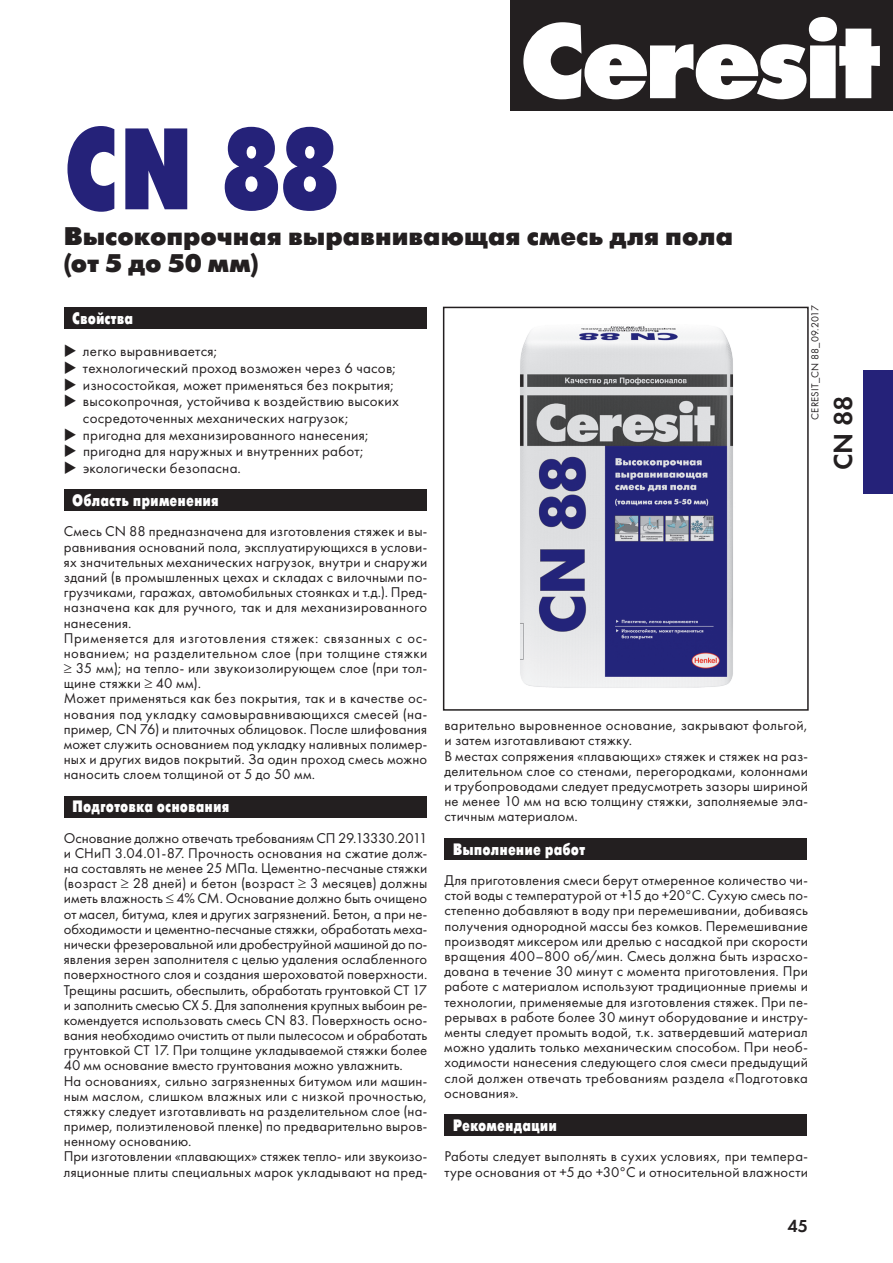
<style>
.page{position:relative;width:893px;height:1263px;background:#fff}
.page>*{position:absolute;margin:0;border:0;box-sizing:border-box;transform-origin:0 0}
.t1{font:115.5px "Futura Futuris Cond Extra Bold C";color:#252279}
.t2{font:27px "Futura Demi C";color:#231f20}
.t3{font:25.5px/27px "Futura Futuris Black C";color:#231f20}
.t4{font:18px "Futura Demi C";color:#231f20}
.t5{font:16.5px "Futura Futuris Cond Extra Bold C";color:#fff}
.t6{font:15px/16.6px "Futura Book C";letter-spacing:.015em;color:#231f20}
.t7{font:14.7px/15.1px "Futura Book C";letter-spacing:.015em;color:#231f20}
.t8{font:10.5px "Futura Book C";letter-spacing:.02em;color:#231f20}
</style>
<div class="page">
<div style="left:510px;top:0;width:383px;height:111px;background:#231f20"></div>
<svg style="left:523px;top:17px;width:357px;height:82px"></svg>
<div style="left:64px;top:307px;width:363px;height:22px;background:#231f20"></div>
<div style="left:64px;top:489px;width:363px;height:22px;background:#231f20"></div>
<div style="left:64px;top:795px;width:363px;height:22px;background:#231f20"></div>
<div style="left:444px;top:838px;width:363px;height:22px;background:#231f20"></div>
<div style="left:444px;top:1114px;width:363px;height:22px;background:#231f20"></div>
<div style="left:864px;top:370px;width:29px;height:123px;background:#252279"></div>
<img style="left:520px;top:326px;width:214px;height:362px">
<div style="left:443px;top:307px;width:366px;height:404px;border:2px solid #231f20"></div>
<h1 class="t1" style="left:64px;top:107px;width:277px">CN 88</h1>
<h3 class="t3" style="left:64px;top:223px;width:671px">Высокопрочная выравнивающая смесь для пола (от 5 до 50 мм)</h3>
<p class="t5" style="left:72px;top:310px;width:62px">Свойства</p>
<p class="t6" style="left:83px;top:343px;width:318px">легко выравнивается;<br>технологический проход возможен через 6 часов; износостойкая, может применяться без покрытия; высокопрочная, устойчива к воздействию высоких сосредоточенных механических нагрузок; пригодна для механизированного нанесения; пригодна для наружных и внутренних работ; экологически безопасна.</p>
<p class="t5" style="left:72px;top:491px;width:148px">Область применения</p>
<p class="t7" style="left:64px;top:524px;width:365px">Смесь CN 88 предназначена для изготовления стяжек и вы&shy;равнивания оснований пола, эксплуатирующихся в услови&shy;ях значительных механических нагрузок, внутри и снаружи зданий (в промышленных цехах и складах с вилочными по&shy;грузчиками, гаражах, автомобильных стоянках и т.д.). Пред&shy;назначена как для ручного, так и для механизированного нанесения.<br>Применяется для изготовления стяжек: связанных с ос&shy;нованием; на разделительном слое (при толщине стяжки ≥ 35 мм); на тепло- или звукоизолирующем слое (при тол&shy;щине стяжки ≥ 40 мм).<br>Может применяться как без покрытия, так и в качестве ос&shy;нования под укладку самовыравнивающихся смесей (на&shy;пример, CN 76) и плиточных облицовок. После шлифования может служить основанием под укладку наливных полимер&shy;ных и других видов покрытий. За один проход смесь можно наносить слоем толщиной от 5 до 50 мм.</p>
<p class="t5" style="left:72px;top:798px;width:159px">Подготовка основания</p>
<p class="t7" style="left:64px;top:830px;width:365px">Основание должно отвечать требованиям СП 29.13330.2011 и СНиП 3.04.01-87. Прочность основания на сжатие долж&shy;на составлять не менее 25 МПа. Цементно-песчаные стяжки (возраст ≥ 28 дней) и бетон (возраст ≥ 3 месяцев) должны иметь влажность ≤ 4% CM. Основание должно быть очищено от масел, битума, клея и других загрязнений. Бетон, а при не&shy;обходимости и цементно-песчаные стяжки, обработать меха&shy;нически фрезеровальной или дробеструйной машиной до по&shy;явления зерен заполнителя с целью удаления ослабленного поверхностного слоя и создания шероховатой поверхности.<br>Трещины расшить, обеспылить, обработать грунтовкой CT 17 и заполнить смесью СХ 5. Для заполнения крупных выбоин ре&shy;комендуется использовать смесь CN 83. Поверхность осно&shy;вания необходимо очистить от пыли пылесосом и обработать грунтовкой CT 17. При толщине укладываемой стяжки более 40 мм основание вместо грунтования можно увлажнить.<br>На основаниях, сильно загрязненных битумом или машин&shy;ным маслом, слишком влажных или с низкой прочностью, стяжку следует изготавливать на разделительном слое (на&shy;пример, полиэтиленовой пленке) по предварительно выров&shy;ненному основанию.<br>При изготовлении «плавающих» стяжек тепло- или звукоизо&shy;ляционные плиты специальных марок укладывают на пред-</p>
<p class="t8" style="left:809px;top:420px;width:116px;rotate:-90deg">CERESIT_CN 88_09.2017</p>
<p class="t7" style="left:444px;top:718px;width:365px">варительно выровненное основание, закрывают фольгой, и затем изготавливают стяжку.<br>В местах сопряжения «плавающих» стяжек и стяжек на раз&shy;делительном слое со стенами, перегородками, колоннами и трубопроводами следует предусмотреть зазоры шириной не менее 10 мм на всю толщину стяжки, заполняемые эла&shy;стичным материалом.</p>
<p class="t5" style="left:453px;top:840px;width:134px">Выполнение работ</p>
<p class="t7" style="left:444px;top:873px;width:365px;text-align:justify">Для приготовления смеси берут отмеренное количество чи&shy;стой воды с температурой от +15 до +20°C. Сухую смесь по&shy;степенно добавляют в воду при перемешивании, добиваясь получения однородной массы без комков. Перемешивание производят миксером или дрелью с насадкой при скорости вращения 400–800 об/мин. Смесь должна быть израсхо&shy;дована в течение 30 минут с момента приготовления. При работе с материалом используют традиционные приемы и технологии, применяемые для изготовления стяжек. При пе&shy;рерывах в работе более 30 минут оборудование и инстру&shy;менты следует промыть водой, т.к. затвердевший материал можно удалить только механическим способом. При необ&shy;ходимости нанесения следующего слоя смеси предыдущий слой должен отвечать требованиям раздела «Подготовка основания».</p>
<p class="t5" style="left:453px;top:1116px;width:106px">Рекомендации</p>
<p class="t7" style="left:444px;top:1149px;width:365px">Работы следует выполнять в сухих условиях, при темпера&shy;туре основания от +5 до +30°C и относительной влажности</p>
<h2 class="t2" style="left:827px;top:470px;width:76px;rotate:-90deg">CN 88</h2>
<p class="t4" style="left:787px;top:1215px;width:22px">45</p>
</div>
